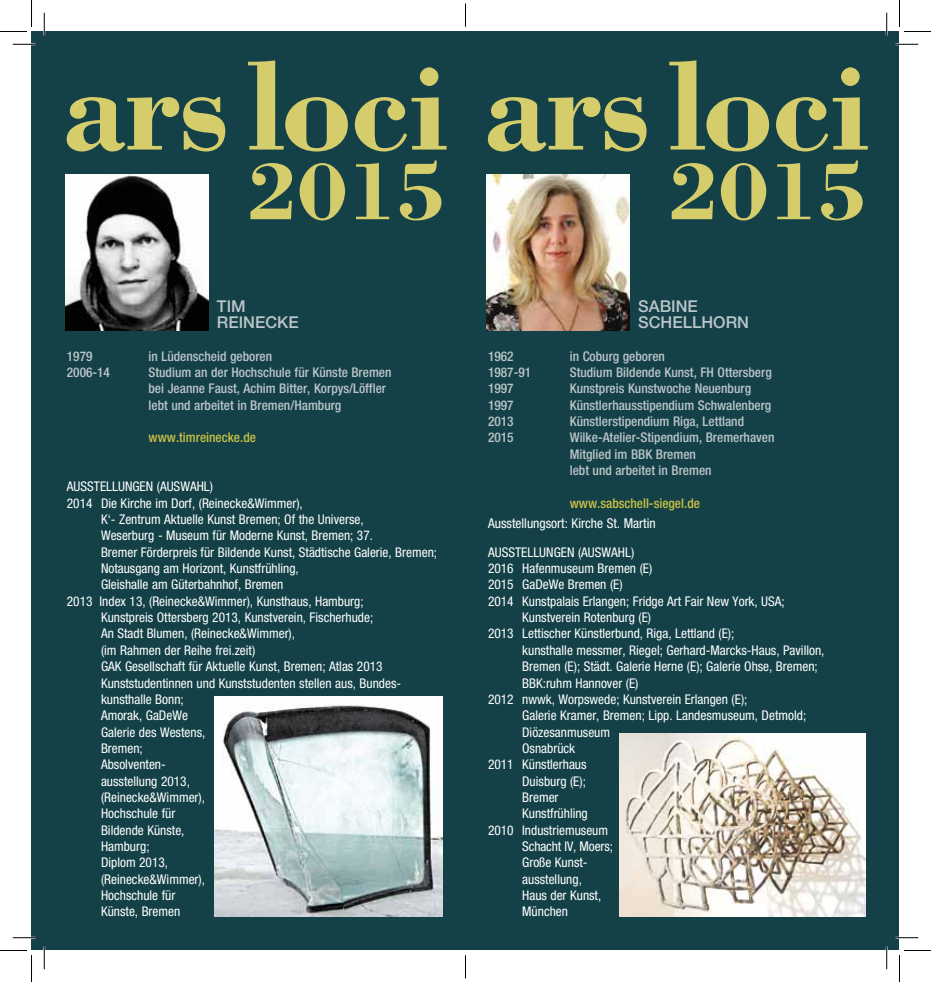
<style>
.page{position:relative;width:931px;height:982px;background:#fff}
.page>*{position:absolute;margin:0;border:0;box-sizing:border-box;transform-origin:0 0}
.t1{font:700 130.35px "Bodoni";letter-spacing:-.02em;color:#d5cd6b}
.t2{font:700 84.45px "Bodoni";letter-spacing:-.025em;color:#d5cd6b}
.t3{font:500 16.35px/16.4px "Helvetica Neue LT";color:#bcc5c9}
.t4{font:condensed 13.5px "Helvetica Neue LT";color:#fff}
.t5{font:condensed 13.35px/16.4px "Helvetica Neue LT";color:#fff}
.t6{font:500 condensed 13.35px/16.4px "Helvetica Neue LT";color:#bcc5c9}
.t7{font:500 condensed 13.35px "Helvetica Neue LT";color:#cac146}
</style>
<div class="page">
<div style="left:32px;top:32px;width:867px;height:918px;background:#134147"></div>
<img style="left:486px;top:175px;width:143px;height:156px">
<img style="left:619px;top:733px;width:246px;height:183px">
<img style="left:65px;top:175px;width:143px;height:156px">
<img style="left:215px;top:697px;width:228px;height:219px">
<hr style="left:13px;top:43px;width:22px;height:2px;background:#fff">
<hr style="left:895px;top:43px;width:23px;height:2px;background:#fff">
<hr style="left:13px;top:936px;width:22px;height:2px;background:#fff">
<hr style="left:895px;top:936px;width:23px;height:2px;background:#fff">
<hr style="left:43px;top:13px;width:2px;height:22px;background:#fff">
<hr style="left:43px;top:946px;width:2px;height:23px;background:#fff">
<hr style="left:885px;top:13px;width:2px;height:22px;background:#fff">
<hr style="left:885px;top:946px;width:2px;height:23px;background:#fff">
<svg style="left:13px;top:44px;width:22px;height:1px"></svg>
<svg style="left:895px;top:44px;width:23px;height:1px"></svg>
<svg style="left:13px;top:937px;width:22px;height:1px"></svg>
<svg style="left:895px;top:937px;width:23px;height:1px"></svg>
<svg style="left:44px;top:13px;width:1px;height:22px"></svg>
<svg style="left:44px;top:946px;width:1px;height:23px"></svg>
<svg style="left:886px;top:13px;width:1px;height:22px"></svg>
<svg style="left:886px;top:946px;width:1px;height:23px"></svg>
<svg style="left:0;top:0;width:32px;height:32px"></svg>
<svg style="left:0;top:950px;width:32px;height:31px"></svg>
<svg style="left:899px;top:0;width:31px;height:32px"></svg>
<svg style="left:899px;top:950px;width:31px;height:31px"></svg>
<svg style="left:465px;top:4px;width:1px;height:22px"></svg>
<svg style="left:465px;top:955px;width:1px;height:23px"></svg>
<h1 class="t1" style="left:61px;top:25px;width:808px">ars loci ars loci</h1>
<h2 class="t2" style="left:247px;top:138px;width:201px">2015</h2>
<h2 class="t2" style="left:668px;top:138px;width:201px">2015</h2>
<p class="t3" style="left:217px;top:297px;width:81px">TIM<br>REI NECKE</p>
<p class="t6" style="left:67px;top:347px;width:27px">1979</p>
<p class="t6" style="left:148px;top:347px;width:125px">in Lüdenscheid geboren</p>
<p class="t6" style="left:67px;top:364px;width:45px">2006-14</p>
<p class="t6" style="left:148px;top:364px;width:244px">Studium an der Hochschule für Künste Bremen bei Jeanne Faust, Achim Bitter, Korpys/Löffler lebt und arbeitet in Bremen/Hamburg</p>
<p class="t7" style="left:148px;top:429px;width:109px">www.timreinecke.de</p>
<p class="t5" style="left:67px;top:478px;width:148px">Ausstellungen (Auswahl)</p>
<p class="t5" style="left:67px;top:495px;width:237px">2014 Die Kirche im Dorf, (Reinecke&amp;Wimmer),</p>
<p class="t5" style="left:101px;top:511px;width:264px">K‘- Zentrum Aktuelle Kunst Bremen; Of the Universe,</p>
<p class="t5" style="left:67px;top:527px;width:23px">W</p>
<p class="t5" style="left:101px;top:527px;width:337px;text-indent:10px">eserburg - Museum für Moderne Kunst, Bremen; 37.<br>Bremer Förderpreis für Bildende Kunst, Städtische Galerie, Bremen;</p>
<p class="t5" style="left:67px;top:560px;width:22px">N</p>
<p class="t5" style="left:108px;top:560px;width:192px">otausgang am Horizont, Kunstfrühling,</p>
<p class="t5" style="left:67px;top:576px;width:22px">G</p>
<p class="t5" style="left:108px;top:576px;width:177px">leishalle am Güterbahnhof, Bremen</p>
<p class="t5" style="left:67px;top:592px;width:298px">2013 Index 13, (Reinecke&amp;Wimmer), Kunsthaus, Hamburg;</p>
<p class="t5" style="left:101px;top:609px;width:274px">Kunstpreis Ottersberg 2013, Kunstverein, Fischerhude;</p>
<p class="t5" style="left:101px;top:625px;width:195px">An Stadt Blumen, (Reinecke&amp;Wimmer),</p>
<p class="t5" style="left:101px;top:641px;width:156px">(im Rahmen der Reihe frei.zeit)</p>
<p class="t5" style="left:67px;top:658px;width:22px">G</p>
<p class="t5" style="left:101px;top:658px;width:301px;text-indent:7px">AK Gesellschaft für Aktuelle Kunst, Bremen; Atlas 2013<br>Kunststudentinnen und Kunststudenten stellen aus, Bundes&shy;kunsthalle Bonn;<br>Amorak, GaDeWe</p>
<p class="t5" style="left:67px;top:723px;width:22px">G</p>
<p class="t5" style="left:101px;top:723px;width:106px;text-indent:7px">alerie des Westens,<br>Bremen;<br>Absolventen&shy;ausstellung 2013, (Reinecke&amp;Wimmer),<br>Hochschule für<br>Bildende Künste,<br>Hamburg;<br>Diplom 2013, (Reinecke&amp;Wimmer),<br>Hochschule für<br>Künste, Bremen</p>
<p class="t3" style="left:638px;top:297px;width:112px">SABINE<br>SCHELLHORN</p>
<p class="t6" style="left:488px;top:347px;width:27px">1962</p>
<p class="t6" style="left:569px;top:347px;width:97px">in Coburg geboren</p>
<p class="t6" style="left:488px;top:364px;width:45px">1987-91</p>
<p class="t6" style="left:569px;top:364px;width:203px">Studium Bildende Kunst, FH Ottersberg</p>
<p class="t6" style="left:488px;top:380px;width:27px">1997</p>
<p class="t6" style="left:569px;top:380px;width:183px">Kunstpreis Kunstwoche Neuenburg</p>
<p class="t6" style="left:488px;top:396px;width:27px">1997</p>
<p class="t6" style="left:569px;top:396px;width:203px">Künstlerhausstipendium Schwalenberg</p>
<p class="t6" style="left:488px;top:413px;width:27px">2013</p>
<p class="t6" style="left:569px;top:413px;width:176px">Künstlerstipendium Riga, Lettland</p>
<p class="t6" style="left:488px;top:429px;width:27px">2015</p>
<p class="t6" style="left:569px;top:429px;width:206px">Wilke-Atelier-Stipendium, Bremerhaven<br>Mitglied im BBK Bremen<br>lebt und arbeitet in Bremen</p>
<p class="t7" style="left:569px;top:495px;width:132px">www.sabschell-siegel.de</p>
<p class="t5" style="left:488px;top:543px;width:148px">Ausstellungen (Auswahl)</p>
<p class="t5" style="left:488px;top:560px;width:166px">2016 Hafenmuseum Bremen (E)</p>
<p class="t5" style="left:488px;top:576px;width:136px">2015 GaDeWe Bremen (E)</p>
<p class="t5" style="left:488px;top:592px;width:298px">2014 Kunstpalais Erlangen; Fridge Art Fair New York, USA;</p>
<p class="t5" style="left:522px;top:609px;width:130px">Kunstverein Rotenburg (E)</p>
<p class="t5" style="left:488px;top:625px;width:248px">2013 Lettischer Künstlerbund, Riga, Lettland (E);</p>
<p class="t5" style="left:522px;top:641px;width:304px">kunsthalle messmer, Riegel; Gerhard-Marcks-Haus, Pavillon,</p>
<p class="t5" style="left:522px;top:658px;width:297px">Bremen (E); Städt. Galerie Herne (E); Galerie Ohse, Bremen;</p>
<p class="t5" style="left:522px;top:674px;width:118px">BBK:ruhm Hannover (E)</p>
<p class="t5" style="left:488px;top:690px;width:261px">2012 nwwk, Worpswede; Kunstverein Erlangen (E);</p>
<p class="t5" style="left:488px;top:707px;width:22px">G</p>
<p class="t4" style="left:488px;top:515px;width:169px">Ausstellungsort: Kirche St. Martin</p>
<p class="t5" style="left:522px;top:707px;width:285px;text-indent:7px">alerie Kramer, Bremen; Lipp. Landesmuseum, Detmold;<br>Diözesanmuseum</p>
<p class="t5" style="left:488px;top:739px;width:22px">O</p>
<p class="t5" style="left:529px;top:739px;width:47px">snabrück</p>
<p class="t5" style="left:488px;top:756px;width:100px">2011 Künstlerhaus</p>
<p class="t5" style="left:522px;top:772px;width:65px">Duisburg (E);</p>
<p class="t5" style="left:522px;top:788px;width:38px">Bremer</p>
<p class="t5" style="left:522px;top:805px;width:67px">Kunstfrühling</p>
<p class="t5" style="left:488px;top:821px;width:122px">2010 Industriemuseum</p>
<p class="t5" style="left:488px;top:837px;width:22px">S</p>
<p class="t5" style="left:528px;top:837px;width:86px">chacht IV, Moers;</p>
<p class="t5" style="left:488px;top:854px;width:22px">G</p>
<p class="t5" style="left:522px;top:854px;width:81px;text-indent:7px">roße Kunst&shy;ausstellung,<br>Haus der Kunst,<br>München</p>
</div>
